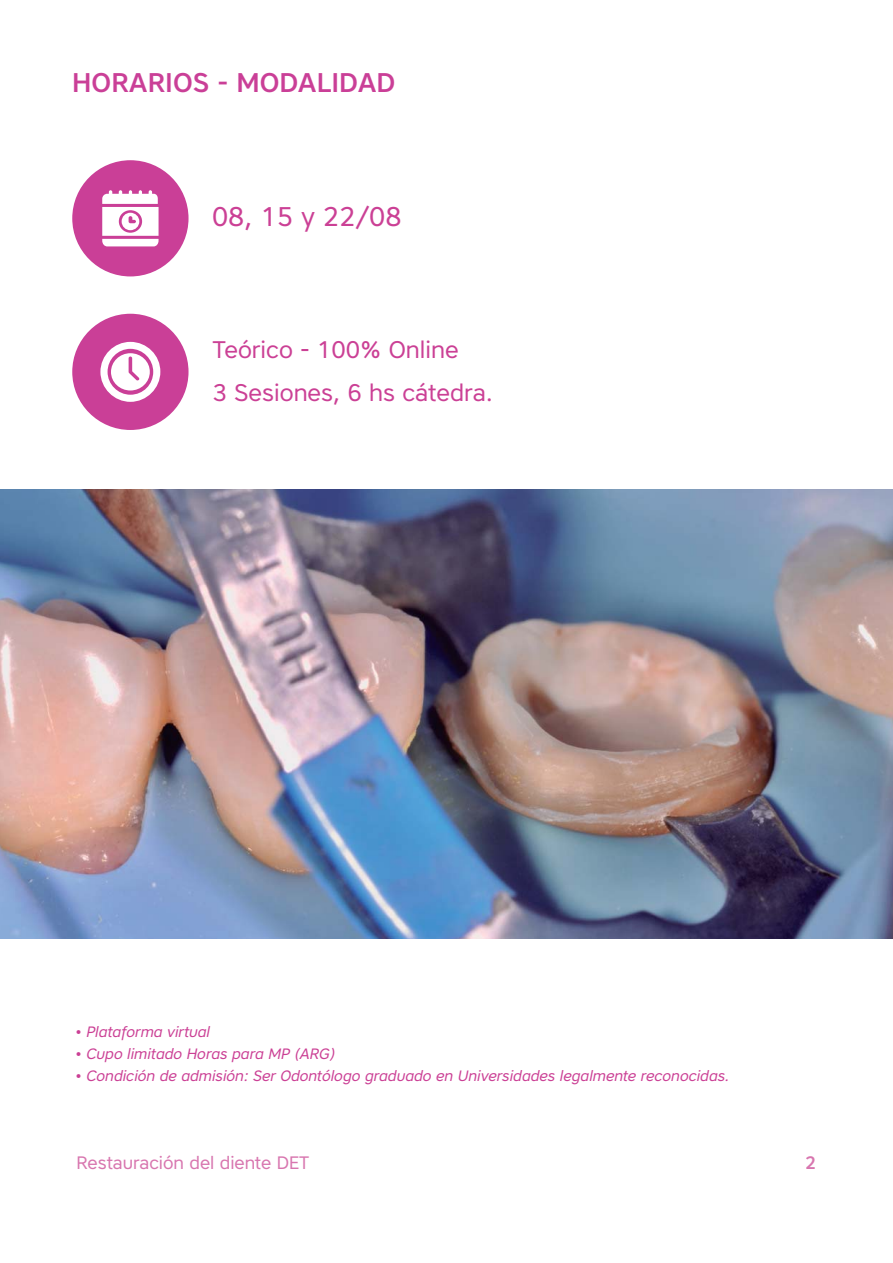
<style>
.page{position:relative;width:893px;height:1263px;background:#fff}
.page>*{position:absolute;margin:0;border:0;box-sizing:border-box;transform-origin:0 0}
.t1{font:500 27px "Core Sans A55";color:#ca3f97}
.t2{font:27px "Core Sans A45";color:#cb4095}
.t3{font:24px/43.8px "Core Sans A45";color:#cb4095}
.t4{font:18px "Core Sans A45";color:#d876af}
.t5{font:500 18px "Core Sans A55";color:#d876af}
.t6{font:italic 15px "Core Sans A45";color:#cb4095}
</style>
<div class="page">
<div style="left:72px;top:314px;width:116px;height:116px;background:#ca3f97;border-radius:50%"></div>
<svg style="left:100px;top:342px;width:60px;height:60px"></svg>
<div style="left:72px;top:160px;width:116px;height:116px;background:#ca3f97;border-radius:50%"></div>
<svg style="left:102px;top:190px;width:57px;height:56px"></svg>
<img style="left:0;top:489px;width:893px;height:450px">
<h1 class="t1" style="left:72px;top:67px;width:325px">HORARIOS - MODALIDAD</h1>
<h1 class="t2" style="left:212px;top:207px;width:191px">08, 15 y 22/08</h1>
<h2 class="t3" style="left:213px;top:330px;width:282px">Teórico - 100% Online<br>3 Sesiones, 6 hs cátedra.</h2>
<p class="t6" style="left:75px;top:1027px;width:136px">• Plataforma virtual</p>
<p class="t6" style="left:75px;top:1049px;width:262px">• Cupo limitado Horas para MP (ARG)</p>
<p class="t6" style="left:75px;top:1071px;width:656px">• Condición de admisión: Ser Odontólogo graduado en Universidades legalmente reconocidas.</p>
<p class="t4" style="left:77px;top:1156px;width:234px">Restauración del diente DET</p>
<p class="t5" style="left:805px;top:1152px;width:13px">2</p>
</div>
